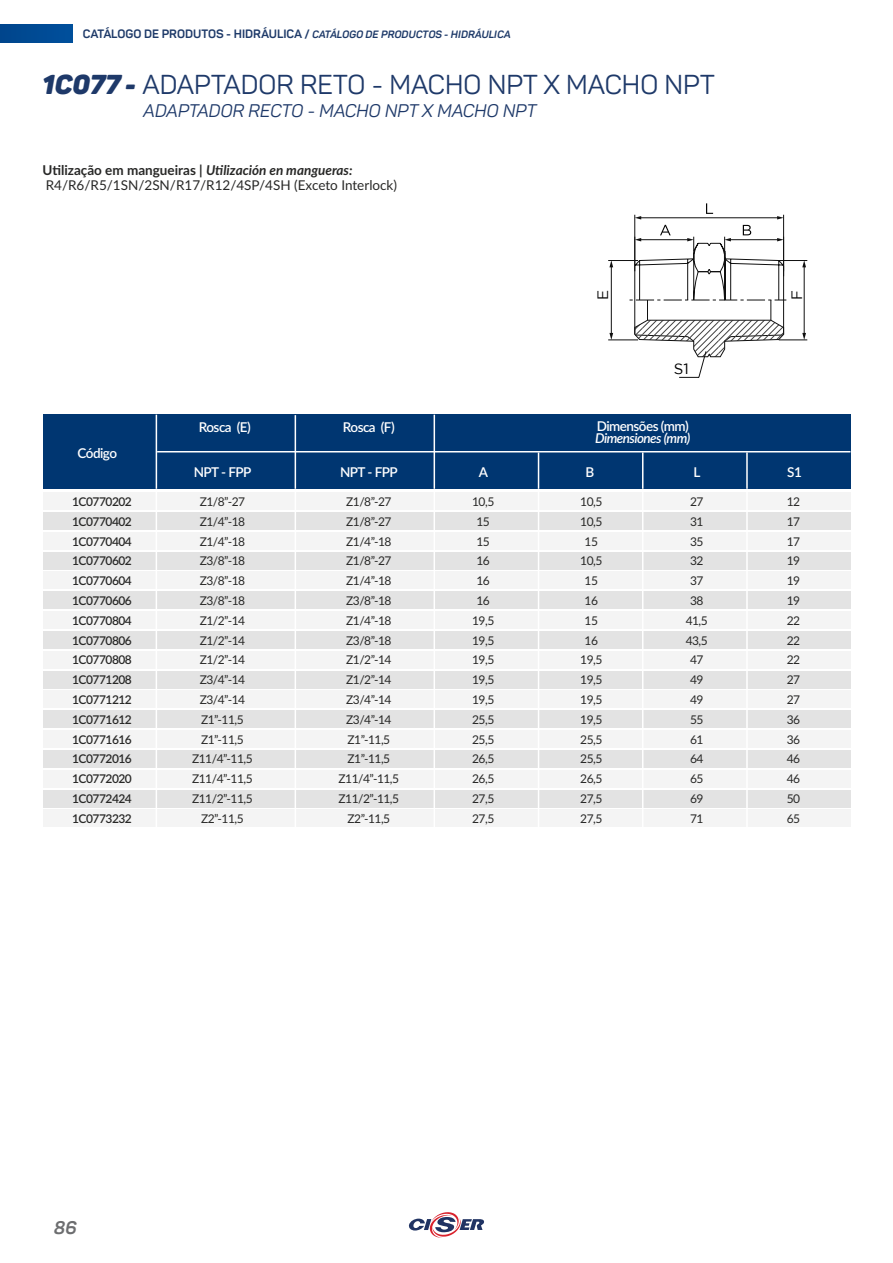
<style>
.page{position:relative;width:893px;height:1263px;background:#fff}
.page>*{position:absolute;margin:0;border:0;box-sizing:border-box;transform-origin:0 0}
.t1{font:27px "Panton";color:#1e3969}
.t2{font:italic 18px "Panton";color:#1e3969}
.t3{font:italic 700 18px "Panton";color:#6d6e70}
.t4{font:15px "Gotham";color:#000}
.t5{font:13.5px/15px "Lato";color:#282827}
.t6{font:600 13.5px "Lato";letter-spacing:-.04em;color:#fff}
.t7{font:italic 600 13.5px "Lato";letter-spacing:-.04em;color:#fff}
.t8{font:12px/19.8px "Lato";letter-spacing:-.04em;color:#282827;text-align:center}
.t9{font:600 12px/19.8px "Lato";letter-spacing:-.04em;color:#282827;text-align:justify}
.t10{font:700 12px "Panton";color:#1e3a69}
.s1{font-style:italic;font-size:10.5px}
.s2{font-weight:900;font-style:italic}
.s3{font-weight:700}
.s4{font-weight:700;font-style:italic}
</style>
<div class="page">
<img style="left:0;top:25px;width:72px;height:18px">
<svg style="left:408px;top:1212px;width:76px;height:26px"></svg>
<svg style="left:43px;top:492px;width:807px;height:335px"></svg>
<hr style="left:156px;top:491px;width:1px;height:351px;background:#fff">
<hr style="left:295px;top:491px;width:1px;height:351px;background:#fff">
<hr style="left:538px;top:491px;width:1px;height:351px;background:#fff">
<hr style="left:642px;top:491px;width:1px;height:351px;background:#fff">
<hr style="left:434px;top:491px;width:1px;height:351px;background:#fff">
<hr style="left:746px;top:491px;width:2px;height:351px;background:#fff">
<div style="left:43px;top:415px;width:807px;height:74px;background:#003671"></div>
<hr style="left:156px;top:415px;width:1px;height:74px;background:#fff">
<hr style="left:157px;top:451px;width:693px;height:1px;background:#fff">
<hr style="left:295px;top:415px;width:1px;height:74px;background:#fff">
<hr style="left:538px;top:452px;width:1px;height:37px;background:#fff">
<hr style="left:642px;top:452px;width:1px;height:37px;background:#fff">
<hr style="left:434px;top:415px;width:1px;height:74px;background:#fff">
<hr style="left:746px;top:452px;width:2px;height:37px;background:#fff">
<svg style="left:706px;top:203px;width:7px;height:11px"></svg>
<hr style="left:634px;top:215px;width:1px;height:56px;background:#101010">
<hr style="left:783px;top:215px;width:1px;height:56px;background:#101010">
<hr style="left:640px;top:218px;width:138px;height:1px;background:#101010">
<svg style="left:635px;top:216px;width:6px;height:3px"></svg>
<svg style="left:777px;top:216px;width:7px;height:3px"></svg>
<hr style="left:608px;top:260px;width:30px;height:1px;background:#101010">
<hr style="left:608px;top:340px;width:30px;height:1px;background:#101010">
<hr style="left:611px;top:266px;width:1px;height:68px;background:#101010">
<svg style="left:609px;top:261px;width:4px;height:6px"></svg>
<svg style="left:609px;top:333px;width:4px;height:7px"></svg>
<svg style="left:629px;top:225px;width:178px;height:153px"></svg>
<p class="t10" style="left:83px;top:26px;width:429px">CATÁLOGO DE PRODUTOS - HIDRÁULICA / <span class="s1">CATÁLOGO DE PRODUCTOS - HIDRÁULICA</span></p>
<h1 class="t1" style="left:43px;top:68px;width:674px"><span class="s2">1C077 -</span> ADAPTADOR RETO - MACHO NPT X MACHO NPT</h1>
<h2 class="t2" style="left:144px;top:99px;width:394px">ADAPTADOR RECTO - MACHO NPT X MACHO NPT</h2>
<p class="t5" style="left:43px;top:162px;width:356px"><span class="s3">Utilização em mangueiras |</span> <span class="s4">Utilización en mangueras:<br></span>R4/R6/R5/1SN/2SN/R17/R12/4SP/4SH (Exceto Interlock)</p>
<p class="t6" style="left:78px;top:443px;width:41px">Código</p>
<p class="t6" style="left:199px;top:417px;width:53px">Rosca (E)</p>
<p class="t6" style="left:343px;top:417px;width:53px">Rosca (F)</p>
<p class="t4" style="left:595px;top:300px;width:12px;rotate:-90deg">E</p>
<p class="t4" style="left:788px;top:300px;width:11px;rotate:-90deg">F</p>
<p class="t4" style="left:674px;top:360px;width:16px">S1</p>
<p class="t6" style="left:597px;top:416px;width:93px">Dimensões (mm)</p>
<p class="t7" style="left:595px;top:428px;width:97px">Dimensiones (mm)</p>
<p class="t6" style="left:479px;top:462px;width:11px">A</p>
<p class="t6" style="left:586px;top:462px;width:10px">B</p>
<p class="t6" style="left:787px;top:462px;width:16px">S1</p>
<p class="t6" style="left:693px;top:462px;width:8px">L</p>
<p class="t6" style="left:194px;top:462px;width:59px">NPT - FPP</p>
<p class="t6" style="left:340px;top:462px;width:59px">NPT - FPP</p>
<p class="t6" style="left:216px;top:465px;width:9px">E</p>
<p class="t6" style="left:359px;top:465px;width:9px">F</p>
<p class="t6" style="left:479px;top:465px;width:11px">A</p>
<p class="t6" style="left:586px;top:465px;width:10px">B</p>
<p class="t6" style="left:695px;top:465px;width:8px">L</p>
<p class="t6" style="left:790px;top:465px;width:9px">S</p>
<p class="t8" style="left:338px;top:491px;width:62px">Z1/8”-27<br>Z1/8”-27<br>Z1/4”-18<br>Z1/8”-27<br>Z1/4”-18<br>Z3/8”-18<br>Z1/4”-18<br>Z3/8”-18<br>Z1/2”-14<br>Z1/2”-14<br>Z3/4”-14<br>Z3/4”-14<br>Z1”-11,5<br>Z1”-11,5<br>Z11/4”-11,5<br>Z11/2”-11,5<br>Z2”-11,5</p>
<p class="t8" style="left:787px;top:491px;width:15px;text-align:justify">12<br>17<br>17<br>19<br>19<br>19<br>22<br>22<br>22<br>27<br>27<br>36<br>36<br>46<br>46<br>50<br>65</p>
<p class="t8" style="left:192px;top:491px;width:62px">Z1/8”-27<br>Z1/4”-18<br>Z1/4”-18<br>Z3/8”-18<br>Z3/8”-18<br>Z3/8”-18<br>Z1/2”-14<br>Z1/2”-14<br>Z1/2”-14<br>Z3/4”-14<br>Z3/4”-14<br>Z1”-11,5<br>Z1”-11,5<br>Z11/4”-11,5<br>Z11/4”-11,5<br>Z11/2”-11,5<br>Z2”-11,5</p>
<p class="t8" style="left:686px;top:491px;width:24px">27<br>31<br>35<br>32<br>37<br>38<br>41,5<br>43,5<br>47<br>49<br>49<br>55<br>61<br>64<br>65<br>69<br>71</p>
<p class="t9" style="left:72px;top:491px;width:61px">1C0770202<br>1C0770402<br>1C0770404<br>1C0770602<br>1C0770604<br>1C0770606<br>1C0770804<br>1C0770806<br>1C0770808<br>1C0771208<br>1C0771212<br>1C0771612<br>1C0771616<br>1C0772016<br>1C0772020<br>1C0772424<br>1C0773232</p>
<p class="t8" style="left:472px;top:491px;width:24px">10,5<br>15<br>15<br>16<br>16<br>16<br>19,5<br>19,5<br>19,5<br>19,5<br>19,5<br>25,5<br>25,5<br>26,5<br>26,5<br>27,5<br>27,5</p>
<p class="t8" style="left:580px;top:491px;width:24px">10,5<br>10,5<br>15<br>10,5<br>15<br>16<br>15<br>16<br>19,5<br>19,5<br>19,5<br>19,5<br>25,5<br>25,5<br>26,5<br>27,5<br>27,5</p>
<h2 class="t3" style="left:54px;top:1216px;width:24px">86</h2>
</div>
